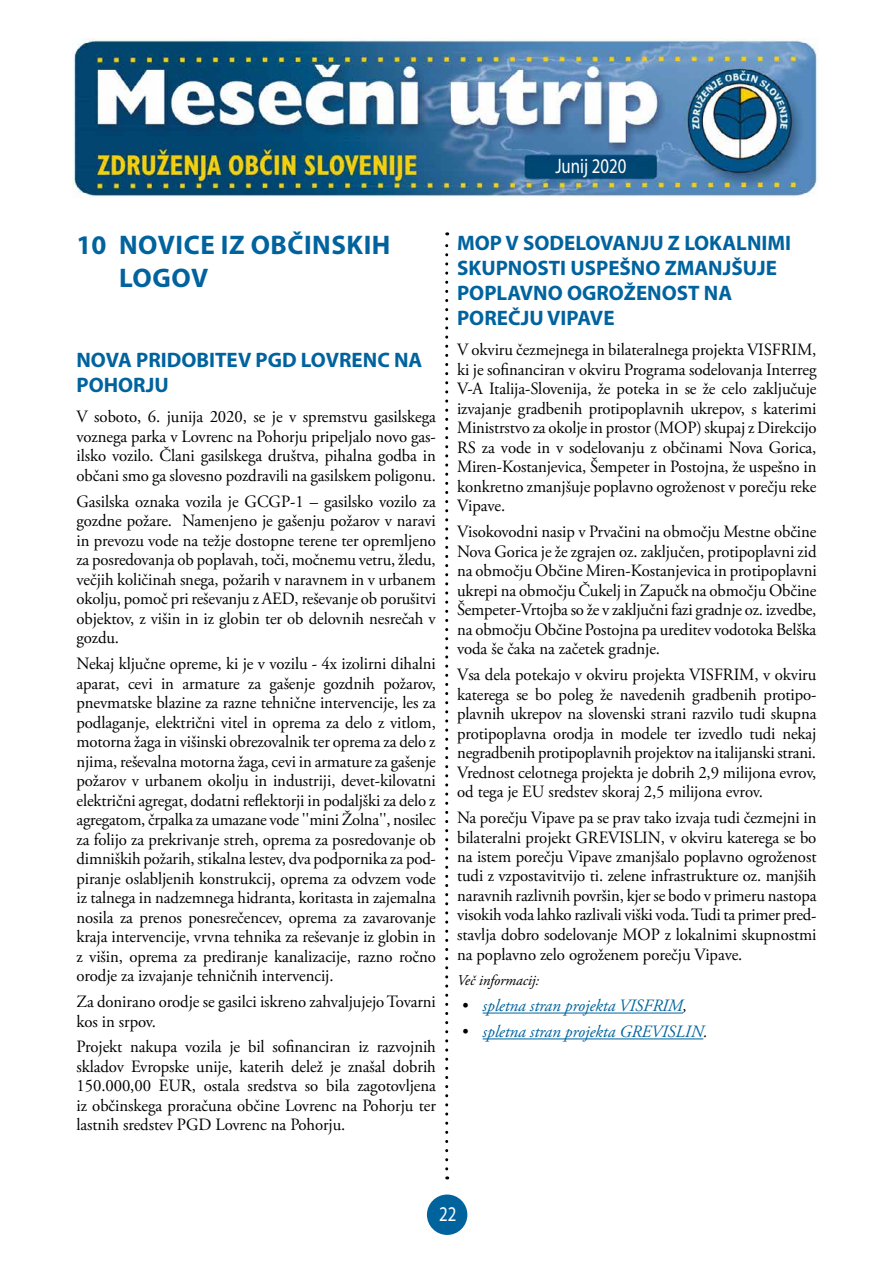
<style>
.page{position:relative;width:893px;height:1263px;background:#fff}
.page>*{position:absolute;margin:0;border:0;box-sizing:border-box;transform-origin:0 0}
.t1{font:700 27px "Myriad Pro";color:#00639e}
.t2{font:700 21px/25.2px "Myriad Pro";color:#00639e}
.t3{font:21px "Myriad Pro";color:#fff;scale:.8 1}
.t4{font:17.25px/19.5px "Adobe Garamond Pro";letter-spacing:-.005em;color:#000;text-align:justify}
.t5{font:italic 17.25px "Adobe Garamond Pro";letter-spacing:-.005em;color:#00639e}
.t6{font:italic 15px "Adobe Garamond Pro";letter-spacing:-.005em;color:#000}
.s1{color:#000}
</style>
<div class="page">
<img style="left:72px;top:39px;width:746px;height:159px">
<div style="left:427px;top:1194px;width:40px;height:41px;background:#00639e;border-radius:50%"></div>
<svg style="left:445px;top:232px;width:3px;height:937px"></svg>
<hr style="left:483px;top:1012px;width:200px;height:1px;background:#00639e">
<hr style="left:483px;top:1038px;width:220px;height:1px;background:#00639e">
<p class="t3" style="left:555px;top:153px;width:90px">Junij 2020</p>
<h1 class="t1" style="left:76px;top:227px;width:51px">10 NOVICE</h1>
<h1 class="t1" style="left:221px;top:227px;width:46px">IZ OBČINSKI</h1>
<h1 class="t1" style="left:372px;top:227px;width:20px">H</h1>
<h1 class="t1" style="left:119px;top:260px;width:19px">LOGOV</h1>
<p class="t2" style="left:76px;top:347px;width:347px">NOVA PRIDOBITEV PGD LOVRENC NA<br>POHORJU</p>
<p class="t4" style="left:76px;top:408px;width:361px">V soboto, 6. junija 2020, se je v spremstvu gasilskega voznega parka v Lovrenc na Pohorju pripeljalo novo gas&shy;ilsko vozilo. Člani gasilskega društva, pihalna godba in občani smo ga slovesno pozdravili na gasilskem poligonu.</p>
<p class="t4" style="left:76px;top:492px;width:361px">Gasilska oznaka vozila je GCGP-1 – gasilsko vozilo za gozdne požare. Namenjeno je gašenju požarov v naravi in prevozu vode na težje dostopne terene ter opremljeno za posredovanja ob poplavah, toči, močnemu vetru, žledu, večjih količinah snega, požarih v naravnem in v urbanem okolju, pomoč pri reševanju z AED, reševanje ob porušitvi objektov, z višin in iz globin ter ob delovnih nesrečah v gozdu.</p>
<p class="t4" style="left:76px;top:654px;width:361px">Nekaj ključne opreme, ki je v vozilu - 4x izolirni dihalni aparat, cevi in armature za gašenje gozdnih požarov, pnevmatske blazine za razne tehnične intervencije, les za podlaganje, električni vitel in oprema za delo z vitlom, motorna žaga in višinski obrezovalnik ter oprema za delo z njima, reševalna motorna žaga, cevi in armature za gašenje požarov v urbanem okolju in industriji, devet-kilovatni električni agregat, dodatni reflektorji in podaljški za delo z agregatom, črpalka za umazane vode ''mini Žolna'', nosilec za folijo za prekrivanje streh, oprema za posredovanje ob dimniških požarih, stikalna lestev, dva podpornika za pod&shy;piranje oslabljenih konstrukcij, oprema za odvzem vode iz talnega in nadzemnega hidranta, koritasta in zajemalna nosila za prenos ponesrečencev, oprema za zavarovanje kraja intervencije, vrvna tehnika za reševanje iz globin in z višin, oprema za prediranje kanalizacije, razno ročno orodje za izvajanje tehničnih intervencij.</p>
<p class="t4" style="left:76px;top:992px;width:361px">Za donirano orodje se gasilci iskreno zahvaljujejo Tovarni kos in srpov.</p>
<p class="t4" style="left:76px;top:1038px;width:361px">Projekt nakupa vozila je bil sofinanciran iz razvojnih skladov Evropske unije, katerih delež je znašal dobrih 150.000,00 EUR, ostala sredstva so bila zagotovljena iz občinskega proračuna občine Lovrenc na Pohorju ter lastnih sredstev PGD Lovrenc na Pohorju.</p>
<p class="t2" style="left:457px;top:229px;width:336px">MOP V SODELOVANJU Z LOKALNIMI<br>SKUPNOSTI USPEŠNO ZMANJŠUJE<br>POPLAVNO OGROŽENOST NA<br>POREČJU VIPAVE</p>
<p class="t4" style="left:457px;top:341px;width:361px">V okviru čezmejnega in bilateralnega projekta VISFRIM, ki je sofinanciran v okviru Programa sodelovanja Interreg V-A Italija-Slovenija, že poteka in se že celo zaključuje izvajanje gradbenih protipoplavnih ukrepov, s katerimi Ministrstvo za okolje in prostor (MOP) skupaj z Direkcijo RS za vode in v sodelovanju z občinami Nova Gorica, Miren-Kostanjevica, Šempeter in Postojna, že uspešno in konkretno zmanjšuje poplavno ogroženost v porečju reke Vipave.</p>
<p class="t4" style="left:457px;top:523px;width:361px">Visokovodni nasip v Prvačini na območju Mestne občine Nova Gorica je že zgrajen oz. zaključen, protipoplavni zid na območju Občine Miren-Kostanjevica in protipoplavni ukrepi na območju Čukelj in Zapučk na območju Občine Šempeter-Vrtojba so že v zaključni fazi gradnje oz. izvedbe, na območju Občine Postojna pa ureditev vodotoka Belška voda še čaka na začetek gradnje.</p>
<p class="t4" style="left:457px;top:665px;width:361px">Vsa dela potekajo v okviru projekta VISFRIM, v okviru katerega se bo poleg že navedenih gradbenih protipo&shy;plavnih ukrepov na slovenski strani razvilo tudi skupna protipoplavna orodja in modele ter izvedlo tudi nekaj negradbenih protipoplavnih projektov na italijanski strani.<br>Vrednost celotnega projekta je dobrih 2,9 milijona evrov, od tega je EU sredstev skoraj 2,5 milijona evrov.</p>
<p class="t4" style="left:457px;top:808px;width:361px">Na porečju Vipave pa se prav tako izvaja tudi čezmejni in bilateralni projekt GREVISLIN, v okviru katerega se bo na istem porečju Vipave zmanjšalo poplavno ogroženost tudi z vzpostavitvijo ti. zelene infrastrukture oz. manjših naravnih razlivnih površin, kjer se bodo v primeru nastopa visokih voda lahko razlivali viški voda. Tudi ta primer pred&shy;stavlja dobro sodelovanje MOP z lokalnimi skupnostmi na poplavno zelo ogroženem porečju Vipave.</p>
<p class="t6" style="left:457px;top:972px;width:84px">Več informacij:</p>
<p class="t5" style="left:461px;top:995px;width:227px"><span class="s1">•</span> spletna stran projekta VISFRIM<span class="s1">,</span></p>
<p class="t5" style="left:461px;top:1021px;width:248px"><span class="s1">•</span> spletna stran projekta GREVISLIN<span class="s1">.</span></p>
<p class="t3" style="left:439px;top:1201px;width:23px">22</p>
</div>
